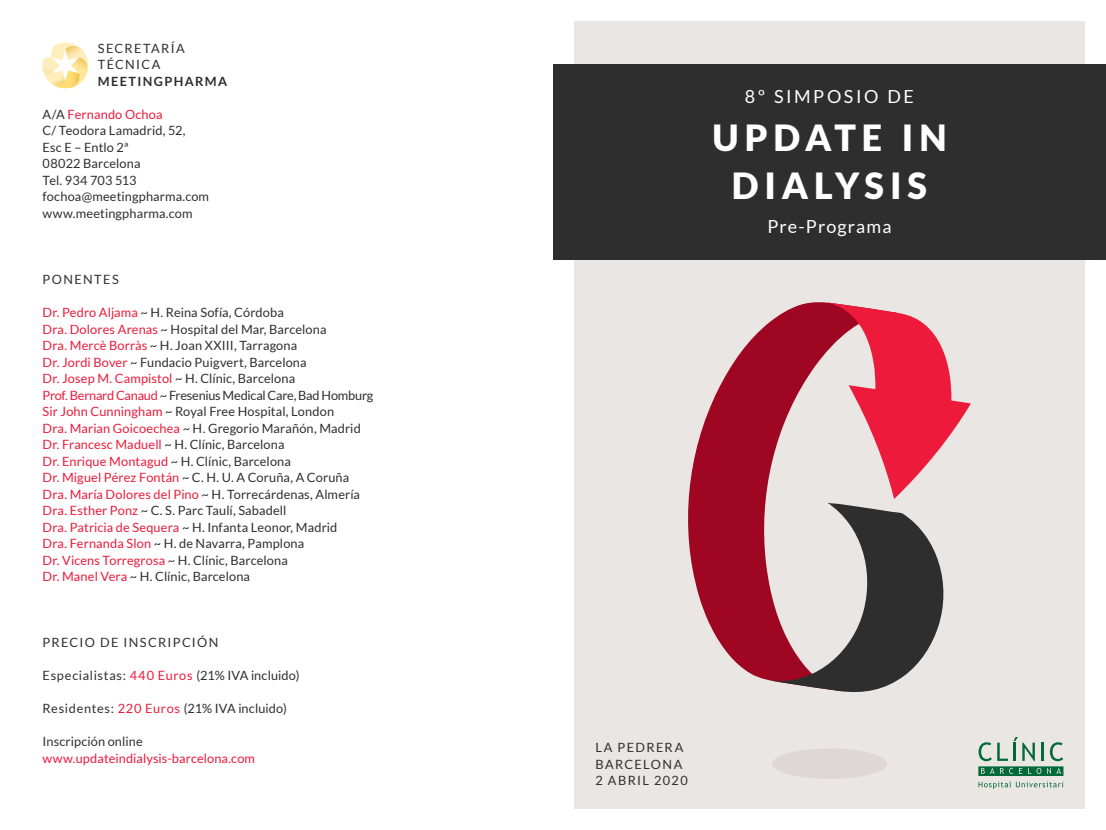
<style>
.page{position:relative;width:1106px;height:830px;background:#fff}
.page>*{position:absolute;margin:0;border:0;box-sizing:border-box;transform-origin:0 0}
.t1{font:900 36px/48px "Lato";letter-spacing:.16em;color:#fff;text-align:center}
.t2{font:18px "Lato";letter-spacing:.145em;color:#fff}
.t3{font:18px "Lato";letter-spacing:.06em;color:#fff}
.t4{font:12.75px/16.5px "Lato";letter-spacing:.01em;color:#2e2e2f}
.t5{font:12.75px "Lato";letter-spacing:.045em;color:#2e2e2f}
.t6{font:12.75px/16.5px "Lato";letter-spacing:.105em;color:#2e2e2f}
.t7{font:12.75px "Lato";letter-spacing:.005em;color:#ed1a39}
.t8{font:700 12.75px "Lato";letter-spacing:.11em;color:#2e2e2f}
.t9{font:12.75px "Lato";letter-spacing:.115em;color:#2e2e2f}
.s1{color:#ed1a39}
</style>
<div class="page">
<div style="left:574px;top:21px;width:510px;height:787px;background:#eae6e4"></div>
<svg style="left:688px;top:326px;width:77px;height:354px;fill:#9e0621"></svg>
<svg style="left:765px;top:302px;width:206px;height:390px"></svg>
<div style="left:772px;top:748px;width:115px;height:30px;background:#ded7d5;border-radius:50%"></div>
<svg style="left:978px;top:742px;width:13px;height:18px"></svg>
<svg style="left:997px;top:737px;width:37px;height:23px"></svg>
<hr style="left:1041px;top:742px;width:3px;height:18px;background:#026938">
<svg style="left:1049px;top:742px;width:14px;height:18px"></svg>
<svg style="left:978px;top:781px;width:85px;height:7px"></svg>
<svg style="left:978px;top:766px;width:85px;height:9px"></svg>
<div style="left:553px;top:64px;width:553px;height:195px;background:#2e2e2f"></div>
<svg style="left:43px;top:43px;width:45px;height:45px"></svg>
<img style="left:51px;top:82px;width:14px;height:3px">
<p class="t6" style="left:98px;top:40px;width:88px">SECRETARÍA<br>TÉCNICA</p>
<p class="t8" style="left:98px;top:74px;width:131px">MEETINGPHARMA</p>
<p class="t4" style="left:43px;top:106px;width:168px">A/A <span class="s1">Fernando Ochoa<br></span>C/ Teodora Lamadrid, 52,<br>Esc E – Entlo 2ª<br>08022 Barcelona<br>Tel. 934 703 513 fochoa@meetingpharma.com www.meetingpharma.com</p>
<p class="t9" style="left:43px;top:272px;width:78px">PONENTES</p>
<p class="t4" style="left:43px;top:304px;width:332px"><span class="s1">Dr. Pedro Aljama</span> ~ H. Reina Sofía, Córdoba<br><span class="s1">Dra. Dolores Arenas</span> ~ Hospital del Mar, Barcelona<br><span class="s1">Dra. Mercè Borràs</span> ~ H. Joan XXIII, Tarragona<br><span class="s1">Dr. Jordi Bover</span> ~ Fundacio Puigvert, Barcelona<br><span class="s1">Dr. Josep M. Campistol</span> ~ H. Clínic, Barcelona<br><span class="s1">Prof. Bernard Canaud</span> ~ Fresenius Medical Care, Bad Homburg <span class="s1">Sir John Cunningham</span> ~ Royal Free Hospital, London<br><span class="s1">Dra. Marian Goicoechea</span> ~ H. Gregorio Marañón, Madrid <span class="s1">Dr. Francesc Maduell</span> ~ H. Clínic, Barcelona<br><span class="s1">Dr. Enrique Montagud</span> ~ H. Clínic, Barcelona<br><span class="s1">Dr. Miguel Pérez Fontán</span> ~ C. H. U. A Coruña, A Coruña <span class="s1">Dra. María Dolores del Pino</span> ~ H. Torrecárdenas, Almería <span class="s1">Dra. Esther Ponz</span> ~ C. S. Parc Taulí, Sabadell<br><span class="s1">Dra. Patricia de Sequera</span> ~ H. Infanta Leonor, Madrid<br><span class="s1">Dra. Fernanda Slon</span> ~ H. de Navarra, Pamplona<br><span class="s1">Dr. Vicens Torregrosa</span> ~ H. Clínic, Barcelona<br><span class="s1">Dr. Manel Vera</span> ~ H. Clínic, Barcelona</p>
<p class="t6" style="left:43px;top:634px;width:177px">PRECIO DE INSCRIPCIÓN</p>
<p class="t5" style="left:43px;top:668px;width:258px">Especialistas: <span class="s1">440 Euros</span> (21% IVA incluido)</p>
<p class="t5" style="left:43px;top:701px;width:246px">Residentes: <span class="s1">220 Euros</span> (21% IVA incluido)</p>
<p class="t4" style="left:43px;top:733px;width:102px">Inscripción online</p>
<p class="t7" style="left:43px;top:751px;width:214px">www.updateindialysis-barcelona.com</p>
<h2 class="t2" style="left:745px;top:86px;width:171px">8º SIMPOSIO DE</h2>
<h1 class="t1" style="left:712px;top:112px;width:236px">UPDATE IN<br>DIALYSIS</h1>
<h2 class="t3" style="left:767px;top:216px;width:126px">Pre-Programa</h2>
<p class="t6" style="left:595px;top:738px;width:94px">LA PEDRERA<br>BARCELONA<br>2 ABRIL 2020</p>
</div>
